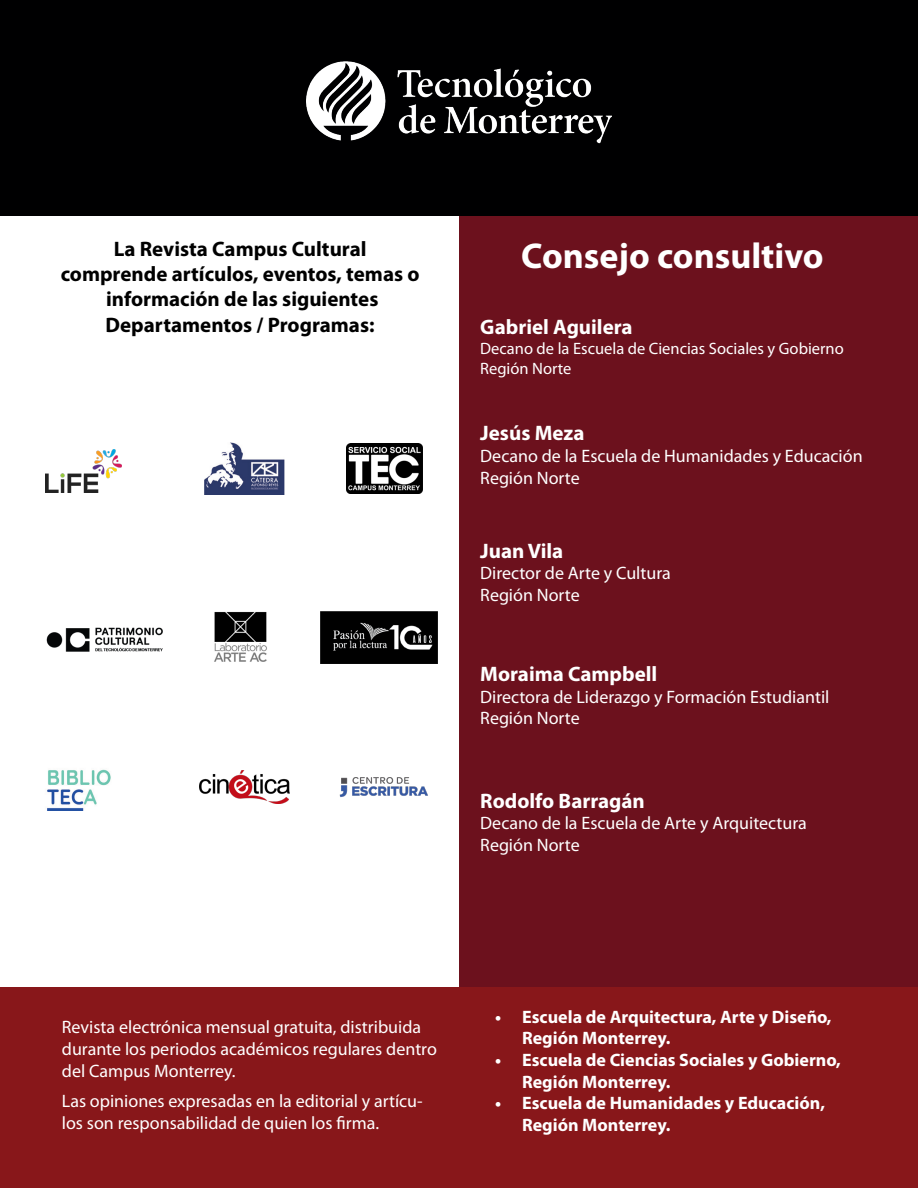
<style>
.page{position:relative;width:918px;height:1188px;background:#fff}
.page>*{position:absolute;margin:0;border:0;box-sizing:border-box;transform-origin:0 0}
.t1{font:700 36px "Myriad Pro";color:#fff}
.t2{font:700 21px "Myriad Pro";color:#000}
.t3{font:700 21px "Myriad Pro";color:#fff}
.t4{font:18px/21.6px "Myriad Pro";color:#fff}
.t5{font:700 18px/21.6px "Myriad Pro";color:#fff}
.t6{font:16.5px "Myriad Pro";color:#fff}
</style>
<div class="page">
<div style="left:459px;top:214px;width:459px;height:774px;background:#6c111d"></div>
<div style="left:0;top:987px;width:918px;height:200px;background:#88171a"></div>
<div style="left:0;top:0;width:918px;height:216px;background:#000001"></div>
<img style="left:306px;top:61px;width:306px;height:83px">
<hr style="left:917px;top:0;width:1px;height:1187px;background:#6c111d">
<img style="left:339px;top:777px;width:89px;height:21px">
<img style="left:45px;top:450px;width:77px;height:42px">
<img style="left:205px;top:442px;width:79px;height:52px">
<img style="left:47px;top:769px;width:64px;height:42px">
<img style="left:200px;top:770px;width:89px;height:33px">
<img style="left:347px;top:443px;width:75px;height:50px">
<img style="left:214px;top:611px;width:53px;height:51px">
<img style="left:46px;top:627px;width:117px;height:25px">
<img style="left:320px;top:612px;width:118px;height:52px">
<p class="t2" style="left:114px;top:235px;width:254px">La Revista Campus Cultural</p>
<p class="t2" style="left:61px;top:261px;width:360px">comprende artículos, eventos, temas o</p>
<p class="t2" style="left:106px;top:286px;width:274px">información de las siguientes</p>
<p class="t2" style="left:106px;top:311px;width:271px">Departamentos / Programas:</p>
<p class="t1" style="left:521px;top:232px;width:304px">Consejo consultivo</p>
<p class="t3" style="left:480px;top:313px;width:154px">Gabriel Aguilera</p>
<p class="t6" style="left:480px;top:338px;width:365px">Decano de la Escuela de Ciencias Sociales y Gobierno</p>
<p class="t6" style="left:480px;top:358px;width:93px">Región Norte</p>
<p class="t3" style="left:480px;top:420px;width:106px">Jesús Meza</p>
<p class="t4" style="left:480px;top:445px;width:384px">Decano de la Escuela de Humanidades y Educación</p>
<p class="t4" style="left:480px;top:467px;width:101px">Región Norte</p>
<p class="t3" style="left:480px;top:537px;width:85px">Juan Vila</p>
<p class="t4" style="left:480px;top:562px;width:192px">Director de Arte y Cultura</p>
<p class="t4" style="left:480px;top:584px;width:101px">Región Norte</p>
<p class="t3" style="left:480px;top:660px;width:179px">Moraima Campbell</p>
<p class="t4" style="left:480px;top:686px;width:351px">Directora de Liderazgo y Formación Estudiantil</p>
<p class="t4" style="left:480px;top:707px;width:101px">Región Norte</p>
<p class="t3" style="left:480px;top:787px;width:166px">Rodolfo Barragán</p>
<p class="t4" style="left:480px;top:812px;width:328px">Decano de la Escuela de Arte y Arquitectura</p>
<p class="t4" style="left:480px;top:834px;width:101px">Región Norte</p>
<p class="t4" style="left:62px;top:1016px;width:361px">Revista electrónica mensual gratuita, distribuida</p>
<p class="t4" style="left:62px;top:1038px;width:377px">durante los periodos académicos regulares dentro</p>
<p class="t4" style="left:62px;top:1060px;width:175px">del Campus Monterrey.</p>
<p class="t4" style="left:62px;top:1090px;width:362px">Las opiniones expresadas en la editorial y artícu&shy;los son responsabilidad de quien los firma.</p>
<p class="t5" style="left:522px;top:1005px;width:311px;text-indent:-27px">• Escuela de Arquitectura, Arte y Diseño,<br>Región Monterrey.</p>
<p class="t5" style="left:522px;top:1048px;width:320px;text-indent:-27px">• Escuela de Ciencias Sociales y Gobierno,<br>Región Monterrey.</p>
<p class="t5" style="left:522px;top:1092px;width:305px;text-indent:-27px">• Escuela de Humanidades y Educación,<br>Región Monterrey.</p>
</div>
